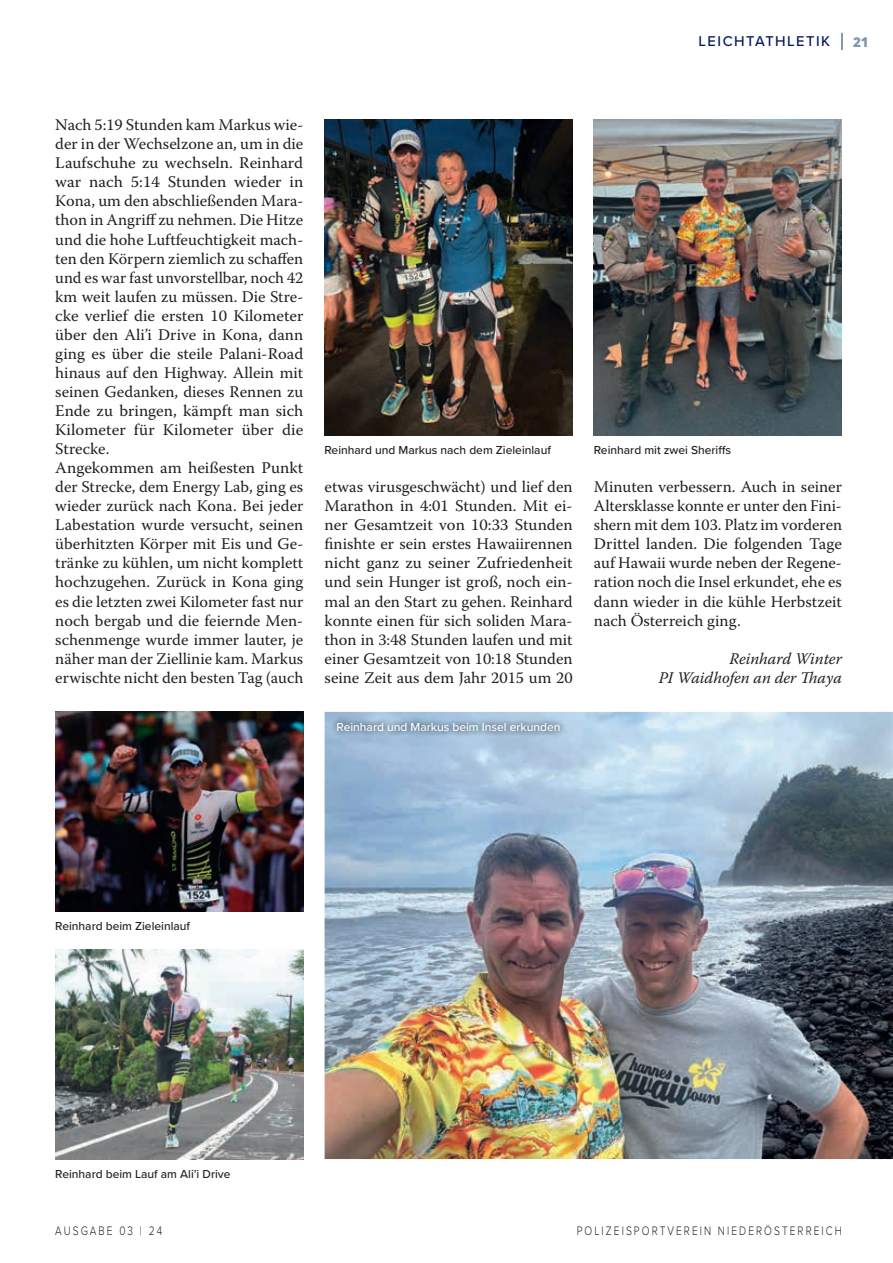
<style>
.page{position:relative;width:893px;height:1263px;background:#fff}
.page>*{position:absolute;margin:0;border:0;box-sizing:border-box;transform-origin:0 0}
.t1{font:16.2px/19px "Warnock Pro";color:#231f20;text-align:justify}
.t2{font:italic 16.2px/19px "Warnock Pro";color:#231f20;text-align:right}
.t3{font:500 14.7px "Proxima Nova";letter-spacing:.1em;color:#04175c}
.t4{font:800 13.5px "Open Sans";color:#8197a9}
.t5{font:300 12.75px "Proxima Nova";letter-spacing:.2em;color:#231f20;scale:.8 1}
.t6{font:500 12px "Proxima Nova";color:#231f20}
.t7{font:500 12px "Proxima Nova";color:#fff}
</style>
<div class="page">
<img style="left:325px;top:119px;width:248px;height:316px">
<img style="left:55px;top:712px;width:248px;height:199px">
<img style="left:55px;top:949px;width:248px;height:210px">
<img style="left:594px;top:119px;width:248px;height:316px">
<img style="left:325px;top:712px;width:568px;height:447px">
<img style="left:331px;top:716px;width:235px;height:22px">
<svg style="left:841px;top:33px;width:2px;height:17px"></svg>
<p class="t3" style="left:699px;top:30px;width:133px">LEICHTATHLETIK</p>
<p class="t4" style="left:853px;top:31px;width:17px">21</p>
<p class="t1" style="left:55px;top:115px;width:250px;text-align:left">Nach 5:19 Stunden kam Markus wie&shy;der in der Wechselzone an, um in die Laufschuhe zu wechseln. Reinhard war nach 5:14 Stunden wieder in Kona, um den abschließenden Mara&shy;thon in Angriff zu nehmen. Die Hitze und die hohe Luftfeuchtigkeit mach&shy;ten den Körpern ziemlich zu schaffen und es war fast unvorstellbar, noch 42 km weit laufen zu müssen. Die Stre&shy;cke verlief die ersten 10 Kilometer über den Ali’i Drive in Kona, dann ging es über die steile Palani-Road hinaus auf den Highway. Allein mit seinen Gedanken, dieses Rennen zu Ende zu bringen, kämpft man sich Kilometer für Kilometer über die Strecke.<br>Angekommen am heißesten Punkt der Strecke, dem Energy Lab, ging es wieder zurück nach Kona. Bei jeder Labestation wurde versucht, seinen überhitzten Körper mit Eis und Ge&shy;tränke zu kühlen, um nicht komplett hochzugehen. Zurück in Kona ging es die letzten zwei Kilometer fast nur noch bergab und die feiernde Men&shy;schenmenge wurde immer lauter, je näher man der Ziellinie kam. Markus erwischte nicht den besten Tag (auch</p>
<p class="t6" style="left:325px;top:441px;width:228px">Reinhard und Markus nach dem Zieleinlauf</p>
<p class="t6" style="left:594px;top:441px;width:139px">Reinhard mit zwei Sheriffs</p>
<p class="t1" style="left:325px;top:477px;width:250px">etwas virusgeschwächt) und lief den Marathon in 4:01 Stunden. Mit ei&shy;ner Gesamtzeit von 10:33 Stunden finishte er sein erstes Hawaiirennen nicht ganz zu seiner Zufriedenheit und sein Hunger ist groß, noch ein&shy;mal an den Start zu gehen. Reinhard konnte einen für sich soliden Mara&shy;thon in 3:48 Stunden laufen und mit einer Gesamtzeit von 10:18 Stunden seine Zeit aus dem Jahr 2015 um 20</p>
<p class="t1" style="left:594px;top:477px;width:250px">Minuten verbessern. Auch in seiner Altersklasse konnte er unter den Fini&shy;shern mit dem 103. Platz im vorderen Drittel landen. Die folgenden Tage auf Hawaii wurde neben der Regene&shy;ration noch die Insel erkundet, ehe es dann wieder in die kühle Herbstzeit nach Österreich ging.</p>
<p class="t2" style="left:659px;top:648px;width:185px">Reinhard Winter<br>PI Waidhofen an der Thaya</p>
<p class="t7" style="left:337px;top:718px;width:225px">Reinhard und Markus beim Insel erkunden</p>
<p class="t6" style="left:55px;top:917px;width:136px">Reinhard beim Zieleinlauf</p>
<p class="t6" style="left:55px;top:1165px;width:177px">Reinhard beim Lauf am Ali’i Drive</p>
<p class="t5" style="left:55px;top:1221px;width:135px">AUSGABE 03 | 24</p>
<p class="t5" style="left:577px;top:1221px;width:333px">POLIZEISPORTVEREIN NIEDERÖSTERREICH</p>
</div>
